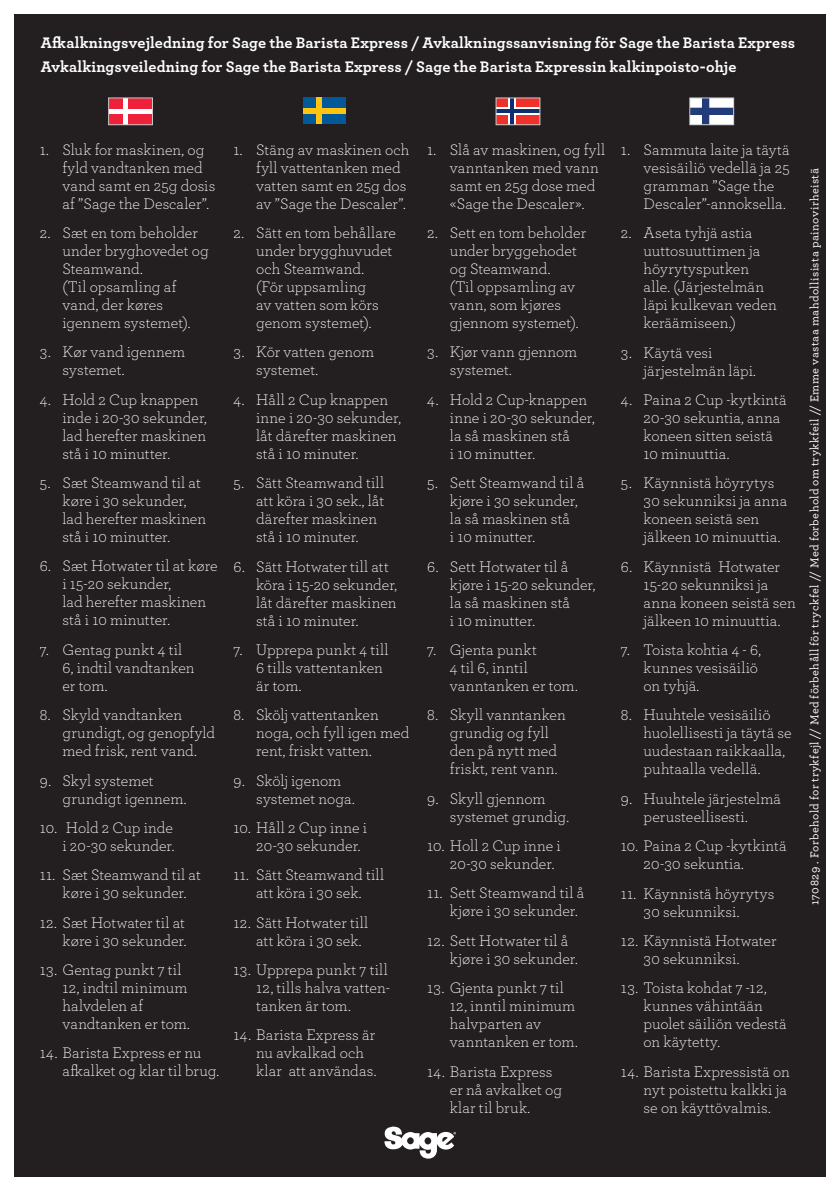
<style>
.page{position:relative;width:840px;height:1191px;background:#fff}
.page>*{position:absolute;margin:0;border:0;box-sizing:border-box;transform-origin:0 0}
.t1{font:300 16px/18px "Archer";letter-spacing:.005em;color:#fff}
.t2{font:700 16px/24px "Archer";letter-spacing:.005em;color:#fff}
.t3{font:500 12px "Archer";letter-spacing:.035em;color:#fff}
</style>
<div class="page">
<div style="left:14px;top:14px;width:811px;height:1162px;background:#231f20"></div>
<div style="left:108px;top:98px;width:44px;height:27px;background:#ed213a"></div>
<hr style="left:123px;top:98px;width:4px;height:27px;background:#fff">
<div style="left:108px;top:109px;width:44px;height:5px;background:#fff"></div>
<div style="left:108px;top:98px;width:45px;height:27px;border:1px solid #c7c8ca"></div>
<div style="left:302px;top:98px;width:43px;height:26px;background:#015999"></div>
<div style="left:316px;top:98px;width:5px;height:26px;background:#fec410"></div>
<div style="left:302px;top:108px;width:43px;height:6px;background:#fec410"></div>
<div style="left:496px;top:98px;width:43px;height:27px;background:#ee312a"></div>
<svg style="left:508px;top:100px;width:7px;height:23px"></svg>
<div style="left:496px;top:107px;width:43px;height:8px;background:#fff"></div>
<svg style="left:509px;top:100px;width:4px;height:23px"></svg>
<hr style="left:496px;top:109px;width:43px;height:4px;background:#0f2e70">
<div style="left:495px;top:98px;width:45px;height:27px;border:1px solid #c7c8ca"></div>
<svg style="left:691px;top:100px;width:40px;height:23px"></svg>
<div style="left:689px;top:98px;width:44px;height:27px;border:1px solid #c7c8ca"></div>
<svg style="left:384px;top:1126px;width:71px;height:32px"></svg>
<p class="t2" style="left:41px;top:30px;width:755px">Afkalkningsvejledning for Sage the Barista Express / Avkalkningssanvisning för Sage the Barista Express<br>Avkalkingsveiledning for Sage the Barista Express / Sage the Barista Expressin kalkinpoisto-ohje</p>
<p class="t1" style="left:62px;top:140px;width:154px;text-indent:-23px">1. Sluk for maskinen, og fyld vandtanken med vand samt en 25g dosis af ”Sage the Descaler”.</p>
<p class="t1" style="left:62px;top:223px;width:148px;text-indent:-23px">2. Sæt en tom beholder under bryghovedet og<br>Steamwand.<br>(Til opsamling af vand, der køres igennem systemet).</p>
<p class="t1" style="left:62px;top:342px;width:124px;text-indent:-23px">3. Kør vand igennem systemet.</p>
<p class="t1" style="left:62px;top:390px;width:146px;text-indent:-23px">4. Hold 2 Cup knappen inde i 20-30 sekunder, lad herefter maskinen stå i 10 minutter.</p>
<p class="t1" style="left:62px;top:473px;width:145px;text-indent:-23px">5. Sæt Steamwand til at køre i 30 sekunder, lad herefter maskinen stå i 10 minutter.</p>
<p class="t1" style="left:62px;top:556px;width:157px;text-indent:-23px">6. Sæt Hotwater til at køre i 15-20 sekunder,<br>lad herefter maskinen stå i 10 minutter.</p>
<p class="t1" style="left:62px;top:640px;width:134px;text-indent:-23px">7. Gentag punkt 4 til<br>6, indtil vandtanken er tom.</p>
<p class="t1" style="left:62px;top:705px;width:154px;text-indent:-23px">8. Skyld vandtanken grundigt, og genopfyld med frisk, rent vand.</p>
<p class="t1" style="left:62px;top:770px;width:125px;text-indent:-23px">9. Skyl systemet grundigt igennem.</p>
<p class="t1" style="left:40px;top:818px;width:136px;text-align:right">10. Hold 2 Cup inde i 20-30 sekunder.</p>
<p class="t1" style="left:40px;top:865px;width:162px;text-align:center">11. Sæt Steamwand til at køre i 30 sekunder.</p>
<p class="t1" style="left:40px;top:912px;width:148px;text-align:right">12. Sæt Hotwater til at køre i 30 sekunder.</p>
<p class="t1" style="left:62px;top:960px;width:129px;text-indent:-23px">13. Gentag punkt 7 til<br>12, indtil minimum halvdelen af vandtanken er tom.</p>
<p class="t1" style="left:62px;top:1043px;width:158px;text-indent:-23px">14. Barista Express er nu afkalket og klar til brug.</p>
<p class="t1" style="left:256px;top:140px;width:155px;text-indent:-23px">1. Stäng av maskinen och fyll vattentanken med vatten samt en 25g dos av ”Sage the Descaler”.</p>
<p class="t1" style="left:256px;top:223px;width:141px;text-indent:-23px">2. Sätt en tom behållare under brygghuvudet och Steamwand.<br>(För uppsamling<br>av vatten som körs genom systemet).</p>
<p class="t1" style="left:256px;top:342px;width:119px;text-indent:-23px">3. Kör vatten genom systemet.</p>
<p class="t1" style="left:256px;top:390px;width:146px;text-indent:-23px">4. Håll 2 Cup knappen inne i 20-30 sekunder, låt därefter maskinen stå i 10 minuter.</p>
<p class="t1" style="left:256px;top:473px;width:129px;text-indent:-23px">5. Sätt Steamwand till att köra i 30 sek., låt därefter maskinen stå i 10 minuter.</p>
<p class="t1" style="left:256px;top:556px;width:142px;text-indent:-23px">6. Sätt Hotwater till att köra i 15-20 sekunder, låt därefter maskinen stå i 10 minuter.</p>
<p class="t1" style="left:256px;top:640px;width:134px;text-indent:-23px">7. Upprepa punkt 4 till<br>6 tills vattentanken är tom.</p>
<p class="t1" style="left:256px;top:705px;width:155px;text-indent:-23px">8. Skölj vattentanken noga, och fyll igen med rent, friskt vatten.</p>
<p class="t1" style="left:256px;top:770px;width:100px;text-indent:-23px">9. Skölj igenom systemet noga.</p>
<p class="t1" style="left:256px;top:818px;width:112px;text-indent:-23px">10. Håll 2 Cup inne i<br>20-30 sekunder.</p>
<p class="t1" style="left:233px;top:865px;width:152px;text-align:center">11. Sätt Steamwand till att köra i 30 sek.</p>
<p class="t1" style="left:256px;top:912px;width:113px;text-indent:-23px">12. Sätt Hotwater till att köra i 30 sek.</p>
<p class="t1" style="left:256px;top:960px;width:135px;text-indent:-23px">13. Upprepa punkt 7 till<br>12, tills halva vatten&shy;tanken är tom.</p>
<p class="t1" style="left:256px;top:1025px;width:122px;text-indent:-23px">14. Barista Express är nu avkalkad och klar att användas.</p>
<p class="t1" style="left:449px;top:140px;width:157px;text-indent:-23px">1. Slå av maskinen, og fyll vanntanken med vann samt en 25g dose med «Sage the Descaler».</p>
<p class="t1" style="left:449px;top:223px;width:138px;text-indent:-23px">2. Sett en tom beholder under bryggehodet og Steamwand.<br>(Til oppsamling av vann, som kjøres gjennom systemet).</p>
<p class="t1" style="left:449px;top:342px;width:129px;text-indent:-23px">3. Kjør vann gjennom systemet.</p>
<p class="t1" style="left:449px;top:390px;width:146px;text-indent:-23px">4. Hold 2 Cup-knappen inne i 20-30 sekunder, la så maskinen stå<br>i 10 minutter.</p>
<p class="t1" style="left:449px;top:473px;width:136px;text-indent:-23px">5. Sett Steamwand til å kjøre i 30 sekunder, la så maskinen stå<br>i 10 minutter.</p>
<p class="t1" style="left:449px;top:556px;width:147px;text-indent:-23px">6. Sett Hotwater til å kjøre i 15-20 sekunder, la så maskinen stå<br>i 10 minutter.</p>
<p class="t1" style="left:449px;top:640px;width:129px;text-indent:-23px">7. Gjenta punkt<br>4 til 6, inntil vanntanken er tom.</p>
<p class="t1" style="left:449px;top:705px;width:117px;text-indent:-23px">8. Skyll vanntanken grundig og fyll den på nytt med friskt, rent vann.</p>
<p class="t1" style="left:449px;top:788px;width:121px;text-indent:-23px">9. Skyll gjennom systemet grundig.</p>
<p class="t1" style="left:449px;top:836px;width:112px;text-indent:-23px">10. Holl 2 Cup inne i<br>20-30 sekunder.</p>
<p class="t1" style="left:449px;top:883px;width:136px;text-indent:-23px">11. Sett Steamwand til å kjøre i 30 sekunder.</p>
<p class="t1" style="left:449px;top:930px;width:129px;text-indent:-23px">12. Sett Hotwater til å kjøre i 30 sekunder.</p>
<p class="t1" style="left:449px;top:978px;width:129px;text-indent:-23px">13. Gjenta punkt 7 til<br>12, inntil minimum halvparten av vanntanken er tom.</p>
<p class="t1" style="left:449px;top:1061px;width:114px;text-indent:-23px">14. Barista Express er nå avkalket og klar til bruk.</p>
<p class="t1" style="left:643px;top:140px;width:147px;text-indent:-23px">1. Sammuta laite ja täytä vesisäiliö vedellä ja 25 gramman ”Sage the<br>Descaler”-annoksella.</p>
<p class="t1" style="left:643px;top:223px;width:134px;text-indent:-23px">2. Aseta tyhjä astia uuttosuuttimen ja höyrytysputken alle. (Järjestelmän läpi kulkevan veden keräämiseen.)</p>
<p class="t1" style="left:643px;top:342px;width:114px;text-indent:-23px">3. Käytä vesi järjestelmän läpi.</p>
<p class="t1" style="left:643px;top:390px;width:144px;text-indent:-23px">4. Paina 2 Cup -kytkintä<br>20-30 sekuntia, anna koneen sitten seistä<br>10 minuuttia.</p>
<p class="t1" style="left:643px;top:473px;width:145px;text-indent:-23px">5. Käynnistä höyrytys<br>30 sekunniksi ja anna koneen seistä sen jälkeen 10 minuuttia.</p>
<p class="t1" style="left:643px;top:556px;width:154px;text-indent:-23px">6. Käynnistä Hotwater<br>15-20 sekunniksi ja anna koneen seistä sen jälkeen 10 minuuttia.</p>
<p class="t1" style="left:643px;top:640px;width:119px;text-indent:-23px">7. Toista kohtia 4 - 6, kunnes vesisäiliö on tyhjä.</p>
<p class="t1" style="left:643px;top:705px;width:150px;text-indent:-23px">8. Huuhtele vesisäiliö huolellisesti ja täytä se uudestaan raikkaalla, puhtaalla vedellä.</p>
<p class="t1" style="left:643px;top:789px;width:139px;text-indent:-23px">9. Huuhtele järjestelmä perusteellisesti.</p>
<p class="t1" style="left:643px;top:836px;width:144px;text-indent:-23px">10. Paina 2 Cup -kytkintä<br>20-30 sekuntia.</p>
<p class="t1" style="left:643px;top:883px;width:132px;text-indent:-23px">11. Käynnistä höyrytys<br>30 sekunniksi.</p>
<p class="t1" style="left:643px;top:931px;width:134px;text-indent:-23px">12. Käynnistä Hotwater<br>30 sekunniksi.</p>
<p class="t1" style="left:643px;top:978px;width:145px;text-indent:-23px">13. Toista kohdat 7 -12, kunnes vähintään puolet säiliön vedestä on käytetty.</p>
<p class="t1" style="left:643px;top:1061px;width:148px;text-indent:-23px">14. Barista Expressistä on nyt poistettu kalkki ja se on käyttövalmis.</p>
<p class="t3" style="left:805px;top:904px;width:738px;rotate:-90deg">170829 . Forbehold for trykfejl // Med förbehåll för tryckfel // Med forbehold om trykkfeil // Emme vastaa mahdollisista painovirheistä</p>
</div>
